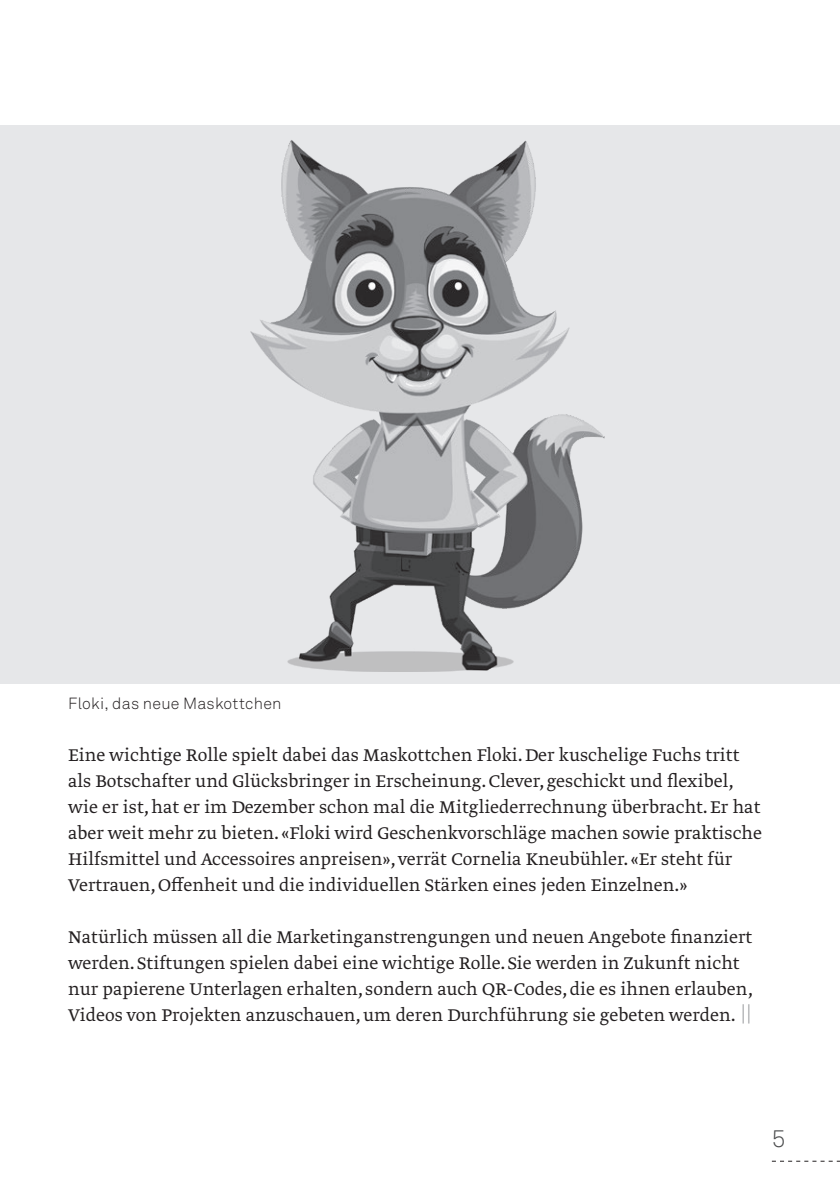
<style>
.page{position:relative;width:840px;height:1191px;background:#fff}
.page>*{position:absolute;margin:0;border:0;box-sizing:border-box;transform-origin:0 0}
.t1{font:300 24px "Akkurat";color:#4b4c4d}
.t2{font:300 20px/26px "Greta Text";letter-spacing:.005em;color:#231f20}
.t3{font:300 16px "Akkurat";letter-spacing:.015em;color:#231f20}
.s1{font-family:"Akkurat";font-size:22px;color:#939598}
</style>
<div class="page">
<svg style="left:772px;top:1160px;width:67px;height:1px"></svg>
<div style="left:0;top:125px;width:839px;height:558px;background:#e6e7e9"></div>
<img style="left:250px;top:140px;width:354px;height:531px">
<p class="t3" style="left:68px;top:693px;width:215px">Floki, das neue Maskottchen</p>
<p class="t2" style="left:68px;top:743px;width:695px">Eine wichtige Rolle spielt dabei das Maskottchen Floki. Der kuschelige Fuchs tritt als Botschafter und Glücksbringer in Erscheinung. Clever, geschickt und flexibel, wie er ist, hat er im Dezember schon mal die Mitgliederrechnung überbracht. Er hat aber weit mehr zu bieten. «Floki wird Geschenkvorschläge machen sowie praktische Hilfsmittel und Accessoires anpreisen», verrät Cornelia Kneubühler. «Er steht für Vertrauen, Offenheit und die individuellen Stärken eines jeden Einzelnen.»</p>
<p class="t2" style="left:68px;top:925px;width:686px">Natürlich müssen all die Marketinganstrengungen und neuen Angebote finanziert werden. Stiftungen spielen dabei eine wichtige Rolle. Sie werden in Zukunft nicht nur papierene Unterlagen erhalten, sondern auch QR-Codes, die es ihnen erlauben, Videos von Projekten anzuschauen, um deren Durchführung sie gebeten werden. <span class="s1">||</span></p>
<p class="t1" style="left:771px;top:1123px;width:15px">5</p>
</div>
